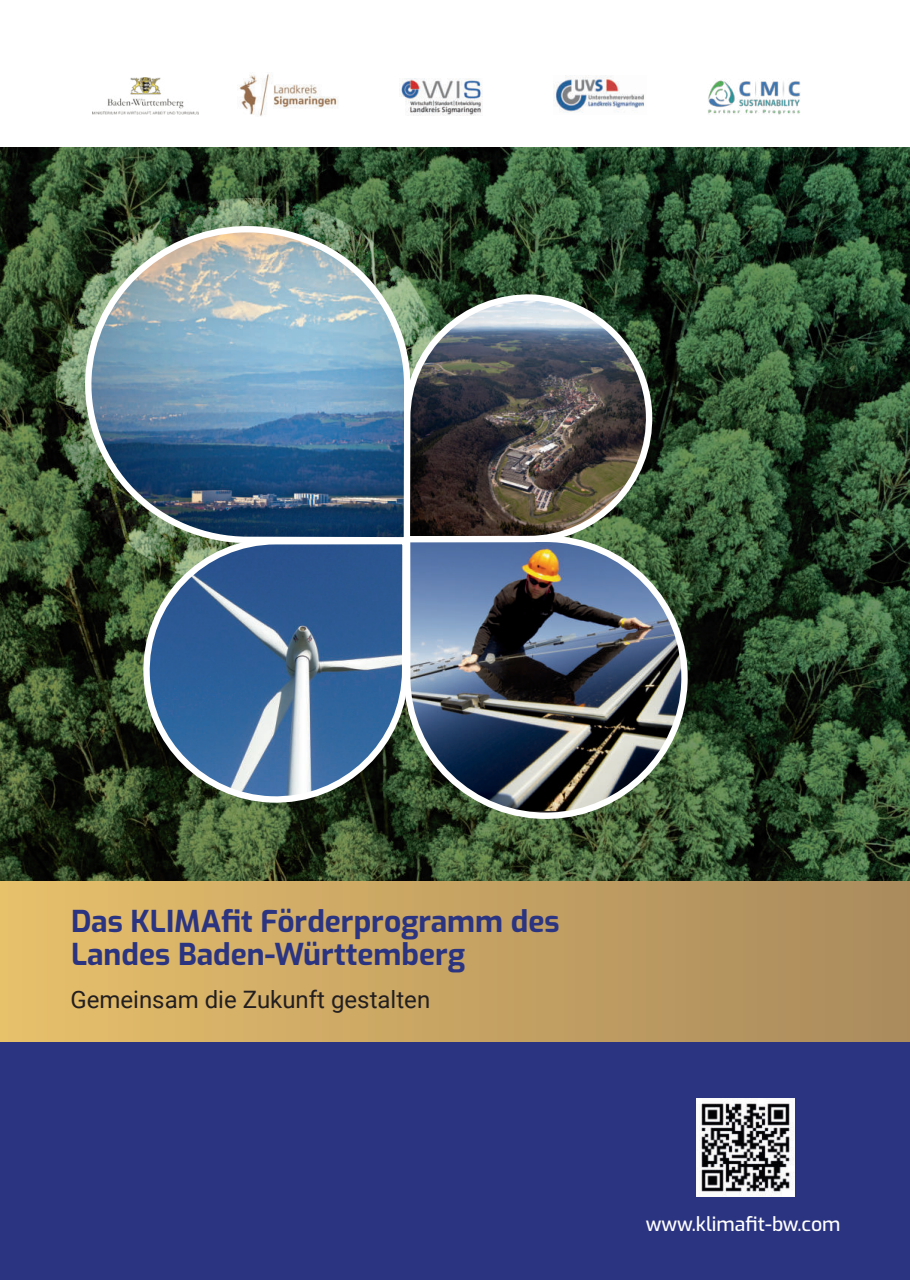
<style>
.page{position:relative;width:910px;height:1280px;background:#fff}
.page>*{position:absolute;margin:0;border:0;box-sizing:border-box;transform-origin:0 0}
.t1{font:700 30px/33px "Exo";color:#2b3480}
.t2{font:24px "Roboto";color:#231f20}
.t3{font:500 19.5px "Exo";color:#fff}
</style>
<div class="page">
<img style="left:0;top:148px;width:910px;height:733px">
<div style="left:0;top:1041px;width:910px;height:239px;background:#2b3480"></div>
<img style="left:697px;top:1099px;width:97px;height:97px">
<div style="left:0;top:881px;width:910px;height:160px;background:linear-gradient(to right,#e7bf6b,#a98a5c)"></div>
<img style="left:708px;top:80px;width:92px;height:35px">
<img style="left:554px;top:75px;width:90px;height:38px">
<img style="left:92px;top:77px;width:107px;height:37px">
<img style="left:56px;top:199px;width:389px;height:388px">
<img style="left:87px;top:221px;width:327px;height:328px">
<img style="left:401px;top:532px;width:286px;height:293px">
<img style="left:398px;top:294px;width:254px;height:252px">
<svg style="left:140px;top:535px;width:272px;height:268px"></svg>
<img style="left:239px;top:72px;width:100px;height:44px">
<img style="left:399px;top:79px;width:84px;height:36px">
<p class="t1" style="left:71px;top:904px;width:490px">Das KLIMAfit Förderprogramm des<br>Landes Baden-Württemberg</p>
<p class="t2" style="left:70px;top:983px;width:361px">Gemeinsam die Zukunft gestalten</p>
<p class="t3" style="left:646px;top:1210px;width:196px">www.klimafit-bw.com</p>
</div>
